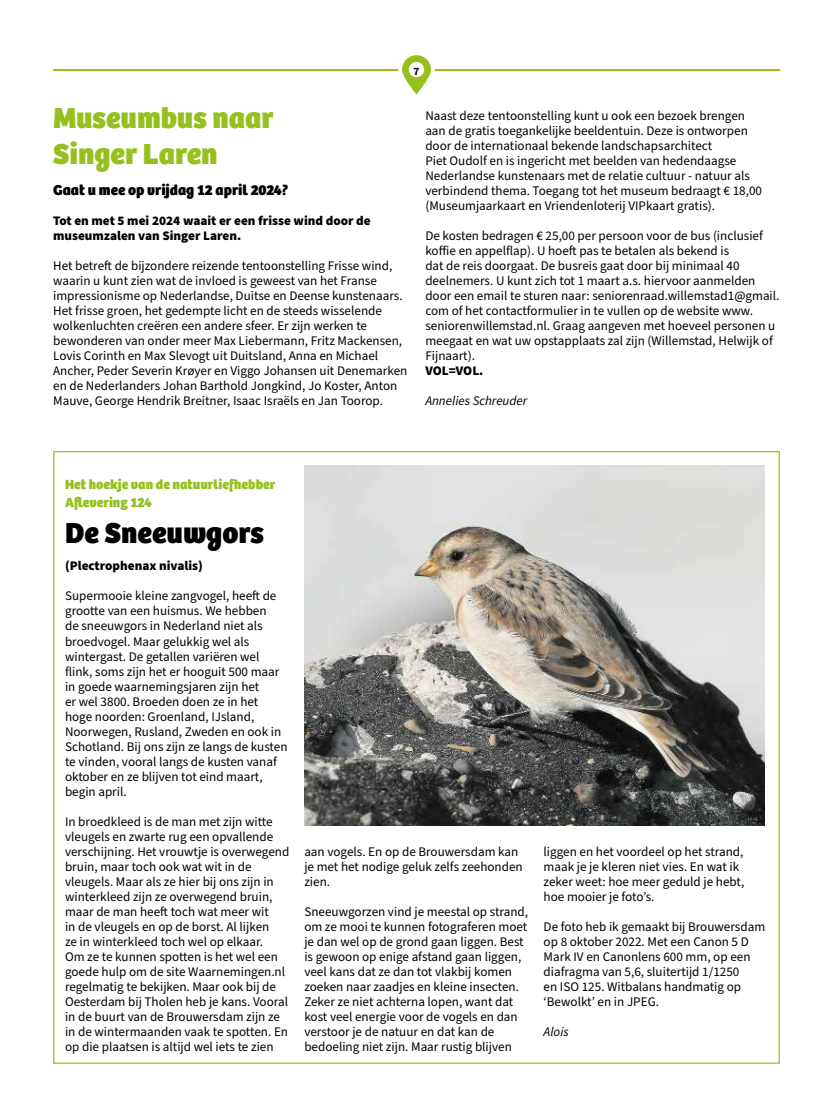
<style>
.page{position:relative;width:833px;height:1117px;background:#fff}
.page>*{position:absolute;margin:0;border:0;box-sizing:border-box;transform-origin:0 0}
.t1{font:800 30px/36px "Bree";color:#95c11f}
.t2{font:800 30px "Bree";color:#000}
.t3{font:800 15px "Bree";color:#000}
.t4{font:800 13.75px/18px "Bree";color:#95c11f}
.t5{font:13.12px/15px "Source Sans Pro";color:#000}
.t6{font:900 13.12px/15px "Source Sans Pro";color:#000}
.t7{font:italic 13.12px "Source Sans Pro";color:#000}
.t8{font:700 11.25px "Source Sans Pro";color:#000}
</style>
<div class="page">
<hr style="left:53px;top:69px;width:727px;height:2px;background:#95c11f">
<svg style="left:398px;top:55px;width:37px;height:40px"></svg>
<div style="left:409px;top:62px;width:15px;height:15px;background:#fff;border-radius:50%"></div>
<img style="left:304px;top:465px;width:461px;height:360px">
<p class="t8" style="left:413px;top:63px;width:7px">7</p>
<h1 class="t1" style="left:53px;top:100px;width:222px">Museumbus naar<br>Singer Laren</h1>
<p class="t3" style="left:53px;top:181px;width:237px">Gaat u mee op vrijdag 12 april 2024?</p>
<p class="t6" style="left:53px;top:213px;width:319px">Tot en met 5 mei 2024 waait er een frisse wind door de museumzalen van Singer Laren.</p>
<p class="t5" style="left:53px;top:259px;width:356px">Het betreft de bijzondere reizende tentoonstelling Frisse wind, waarin u kunt zien wat de invloed is geweest van het Franse impressionisme op Nederlandse, Duitse en Deense kunstenaars.<br>Het frisse groen, het gedempte licht en de steeds wisselende wolkenluchten creëren een andere sfeer. Er zijn werken te bewonderen van onder meer Max Liebermann, Fritz Mackensen, Lovis Corinth en Max Slevogt uit Duitsland, Anna en Michael Ancher, Peder Severin Krøyer en Viggo Johansen uit Denemarken en de Nederlanders Johan Barthold Jongkind, Jo Koster, Anton Mauve, George Hendrik Breitner, Isaac Israëls en Jan Toorop.</p>
<p class="t5" style="left:425px;top:109px;width:338px">Naast deze tentoonstelling kunt u ook een bezoek brengen aan de gratis toegankelijke beeldentuin. Deze is ontworpen door de internationaal bekende landschapsarchitect<br>Piet Oudolf en is ingericht met beelden van hedendaagse Nederlandse kunstenaars met de relatie cultuur - natuur als verbindend thema. Toegang tot het museum bedraagt € 18,00 (Museumjaarkaart en Vriendenloterij VIPkaart gratis).</p>
<p class="t5" style="left:425px;top:229px;width:356px">De kosten bedragen € 25,00 per persoon voor de bus (inclusief koffie en appelflap). U hoeft pas te betalen als bekend is<br>dat de reis doorgaat. De busreis gaat door bij minimaal 40 deelnemers. U kunt zich tot 1 maart a.s. hiervoor aanmelden door een email te sturen naar: seniorenraad.willemstad1@gmail. com of het contactformulier in te vullen op de website www. seniorenwillemstad.nl. Graag aangeven met hoeveel personen u meegaat en wat uw opstapplaats zal zijn (Willemstad, Helwijk of Fijnaart).</p>
<p class="t6" style="left:425px;top:363px;width:60px">VOL=VOL.</p>
<p class="t7" style="left:425px;top:392px;width:103px">Annelies Schreuder</p>
<p class="t4" style="left:65px;top:475px;width:212px">Het hoekje van de natuurliefhebber<br>Aflevering 124</p>
<h1 class="t2" style="left:65px;top:515px;width:200px">De Sneeuwgors</h1>
<p class="t6" style="left:65px;top:558px;width:139px">(Plectrophenax nivalis)</p>
<p class="t5" style="left:65px;top:589px;width:224px">Supermooie kleine zangvogel, heeft de grootte van een huismus. We hebben<br>de sneeuwgors in Nederland niet als broedvogel. Maar gelukkig wel als wintergast. De getallen variëren wel flink, soms zijn het er hooguit 500 maar in goede waarnemingsjaren zijn het<br>er wel 3800. Broeden doen ze in het hoge noorden: Groenland, IJsland, Noorwegen, Rusland, Zweden en ook in Schotland. Bij ons zijn ze langs de kusten te vinden, vooral langs de kusten vanaf oktober en ze blijven tot eind maart, begin april.</p>
<p class="t5" style="left:65px;top:814px;width:226px">In broedkleed is de man met zijn witte vleugels en zwarte rug een opvallende verschijning. Het vrouwtje is overwegend bruin, maar toch ook wat wit in de vleugels. Maar als ze hier bij ons zijn in winterkleed zijn ze overwegend bruin, maar de man heeft toch wat meer wit<br>in de vleugels en op de borst. Al lijken<br>ze in winterkleed toch wel op elkaar.<br>Om ze te kunnen spotten is het wel een goede hulp om de site Waarnemingen.nl regelmatig te bekijken. Maar ook bij de Oesterdam bij Tholen heb je kans. Vooral in de buurt van de Brouwersdam zijn ze in de wintermaanden vaak te spotten. En op die plaatsen is altijd wel iets te zien</p>
<p class="t5" style="left:304px;top:844px;width:220px">aan vogels. En op de Brouwersdam kan je met het nodige geluk zelfs zeehonden zien.</p>
<p class="t5" style="left:304px;top:904px;width:225px">Sneeuwgorzen vind je meestal op strand, om ze mooi te kunnen fotograferen moet je dan wel op de grond gaan liggen. Best is gewoon op enige afstand gaan liggen, veel kans dat ze dan tot vlakbij komen zoeken naar zaadjes en kleine insecten.<br>Zeker ze niet achterna lopen, want dat kost veel energie voor de vogels en dan verstoor je de natuur en dat kan de bedoeling niet zijn. Maar rustig blijven</p>
<p class="t5" style="left:543px;top:844px;width:202px">liggen en het voordeel op het strand, maak je je kleren niet vies. En wat ik zeker weet: hoe meer geduld je hebt, hoe mooier je foto’s.</p>
<p class="t5" style="left:543px;top:919px;width:223px">De foto heb ik gemaakt bij Brouwersdam op 8 oktober 2022. Met een Canon 5 D Mark IV en Canonlens 600 mm, op een diafragma van 5,6, sluitertijd 1/1250<br>en ISO 125. Witbalans handmatig op ‘Bewolkt’ en in JPEG.</p>
<p class="t7" style="left:543px;top:1022px;width:27px">Alois</p>
</div>
